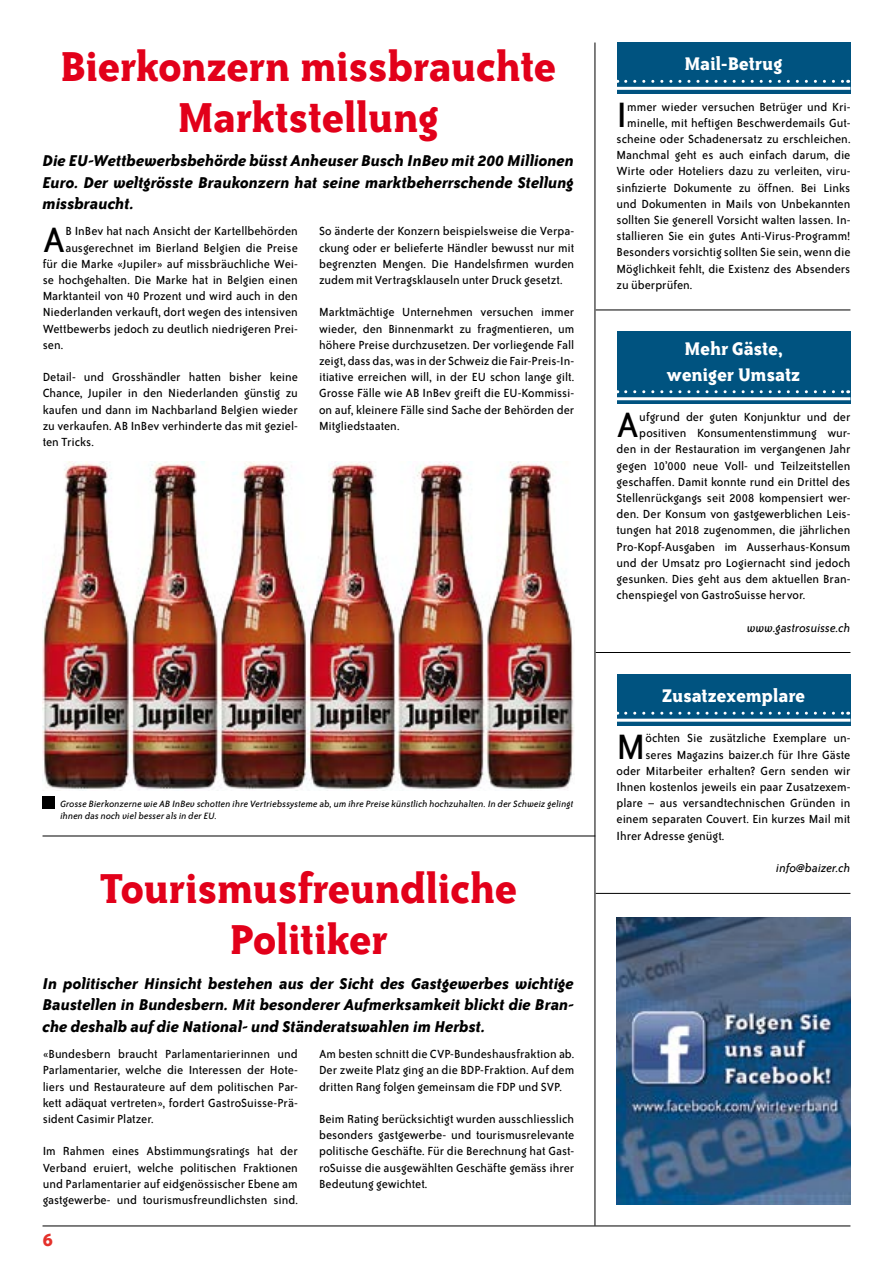
<style>
.page{position:relative;width:893px;height:1263px;background:#fff}
.page>*{position:absolute;margin:0;border:0;box-sizing:border-box;transform-origin:0 0}
.t1{font:700 48px/51px "Bailey Quad ITC";letter-spacing:-.015em;color:#e2001a;text-align:center}
.t2{font:40.5px "Bailey Sans ITC";color:#000}
.t3{font:700 21px/25.2px "Bailey Quad ITC";letter-spacing:-.01em;color:#fff;text-align:center}
.t4{font:700 21px "Bailey Sans ITC";color:#e4312b}
.t5{font:italic 700 18px/21.6px "Bailey Sans ITC";letter-spacing:-.01em;color:#000;text-align:justify}
.t6{font:13.5px/16.2px "Bailey Sans ITC";letter-spacing:-.005em;color:#000;text-align:justify}
.t7{font:italic 13.5px "Bailey Sans ITC";letter-spacing:-.005em;color:#000}
.t8{font:italic 10.5px/12.6px "Bailey Sans ITC";letter-spacing:.005em;color:#000}
</style>
<div class="page">
<hr style="left:43px;top:1225px;width:807px;height:1px;background:#000">
<hr style="left:595px;top:43px;width:1px;height:1182px;background:#000">
<hr style="left:43px;top:836px;width:552px;height:1px;background:#000">
<div style="left:43px;top:797px;width:12px;height:12px;background:#000"></div>
<img style="left:43px;top:462px;width:531px;height:328px">
<div style="left:617px;top:43px;width:233px;height:51px;background:#005380"></div>
<div style="left:617px;top:674px;width:233px;height:51px;background:#005380"></div>
<svg style="left:626px;top:80px;width:223px;height:3px"></svg>
<svg style="left:626px;top:712px;width:223px;height:3px"></svg>
<hr style="left:617px;top:87px;width:233px;height:3px;background:#fff">
<hr style="left:617px;top:719px;width:233px;height:3px;background:#fff">
<hr style="left:596px;top:310px;width:254px;height:1px;background:#000">
<hr style="left:596px;top:652px;width:254px;height:1px;background:#000">
<hr style="left:596px;top:893px;width:254px;height:1px;background:#000">
<div style="left:617px;top:332px;width:233px;height:72px;background:#005380"></div>
<svg style="left:626px;top:390px;width:223px;height:3px"></svg>
<hr style="left:617px;top:397px;width:233px;height:3px;background:#fff">
<img style="left:617px;top:917px;width:233px;height:287px">
<h1 class="t1" style="left:60px;top:40px;width:498px">Bierkonzern missbrauchte<br>Marktstellung</h1>
<h3 class="t5" style="left:43px;top:150px;width:533px">Die EU-Wettbewerbsbehörde büsst Anheuser Busch InBev mit 200 Millionen Euro. Der weltgrösste Braukonzern hat seine marktbeherrschende Stellung missbraucht.</h3>
<h2 class="t2" style="left:43px;top:218px;width:24px">A</h2>
<p class="t6" style="left:65px;top:223px;width:234px">B InBev hat nach Ansicht der Kartellbehörden</p>
<p class="t6" style="left:65px;top:240px;width:234px">ausgerechnet im Bierland Belgien die Preise</p>
<p class="t6" style="left:43px;top:256px;width:257px">für die Marke «Jupiler» auf missbräuchliche Wei-</p>
<p class="t6" style="left:43px;top:272px;width:257px">se hochgehalten. Die Marke hat in Belgien einen</p>
<p class="t6" style="left:43px;top:288px;width:257px">Marktanteil von 40 Prozent und wird auch in den</p>
<p class="t6" style="left:43px;top:304px;width:257px">Niederlanden verkauft, dort wegen des intensiven</p>
<p class="t6" style="left:43px;top:321px;width:257px">Wettbewerbs jedoch zu deutlich niedrigeren Prei-</p>
<p class="t6" style="left:43px;top:337px;width:22px">sen.</p>
<p class="t6" style="left:43px;top:369px;width:257px">Detail- und Grosshändler hatten bisher keine Chance, Jupiler in den Niederlanden günstig zu kaufen und dann im Nachbarland Belgien wieder zu verkaufen. AB InBev verhinderte das mit geziel&shy;ten Tricks.</p>
<p class="t6" style="left:319px;top:223px;width:257px">So änderte der Konzern beispielsweise die Verpa&shy;ckung oder er belieferte Händler bewusst nur mit begrenzten Mengen. Die Handelsfirmen wurden zudem mit Vertragsklauseln unter Druck gesetzt.</p>
<p class="t6" style="left:319px;top:304px;width:257px">Marktmächtige Unternehmen versuchen immer wieder, den Binnenmarkt zu fragmentieren, um höhere Preise durchzusetzen. Der vorliegende Fall zeigt, dass das, was in der Schweiz die Fair-Preis-In&shy;itiative erreichen will, in der EU schon lange gilt.<br>Grosse Fälle wie AB InBev greift die EU-Kommissi&shy;on auf, kleinere Fälle sind Sache der Behörden der Mitgliedstaaten.</p>
<p class="t8" style="left:60px;top:797px;width:515px">Grosse Bierkonzerne wie AB InBev schotten ihre Vertriebssysteme ab, um ihre Preise künstlich hochzuhalten. In der Schweiz gelingt ihnen das noch viel besser als in der EU.</p>
<h1 class="t1" style="left:99px;top:862px;width:420px">Tourismusfreundliche<br>Politiker</h1>
<h3 class="t5" style="left:43px;top:972px;width:533px">In politischer Hinsicht bestehen aus der Sicht des Gastgewerbes wichtige Baustellen in Bundesbern. Mit besonderer Aufmerksamkeit blickt die Bran&shy;che deshalb auf die National- und Ständeratswahlen im Herbst.</h3>
<p class="t6" style="left:43px;top:1046px;width:257px">«Bundesbern braucht Parlamentarierinnen und Parlamentarier, welche die Interessen der Hote&shy;liers und Restaurateure auf dem politischen Par&shy;kett adäquat vertreten», fordert GastroSuisse-Prä&shy;sident Casimir Platzer.</p>
<p class="t6" style="left:43px;top:1143px;width:257px">Im Rahmen eines Abstimmungsratings hat der Verband eruiert, welche politischen Fraktionen und Parlamentarier auf eidgenössischer Ebene am gastgewerbe- und tourismusfreundlichsten sind.</p>
<h3 class="t4" style="left:43px;top:1228px;width:12px">6</h3>
<p class="t6" style="left:319px;top:1046px;width:257px">Am besten schnitt die CVP-Bundeshausfraktion ab.<br>Der zweite Platz ging an die BDP-Fraktion. Auf dem dritten Rang folgen gemeinsam die FDP und SVP.</p>
<p class="t6" style="left:319px;top:1111px;width:257px">Beim Rating berücksichtigt wurden ausschliesslich besonders gastgewerbe- und tourismusrelevante politische Geschäfte. Für die Berechnung hat Gast&shy;roSuisse die ausgewählten Geschäfte gemäss ihrer Bedeutung gewichtet.</p>
<h3 class="t3" style="left:684px;top:51px;width:100px">Mail-Betrug</h3>
<h2 class="t2" style="left:617px;top:93px;width:12px">I</h2>
<p class="t6" style="left:627px;top:99px;width:225px">mmer wieder versuchen Betrüger und Kri-</p>
<p class="t6" style="left:627px;top:115px;width:225px">minelle, mit heftigen Beschwerdemails Gut-</p>
<p class="t6" style="left:617px;top:131px;width:235px">scheine oder Schadenersatz zu erschleichen.</p>
<p class="t6" style="left:617px;top:147px;width:235px">Manchmal geht es auch einfach darum, die</p>
<p class="t6" style="left:617px;top:163px;width:235px">Wirte oder Hoteliers dazu zu verleiten, viru-</p>
<p class="t6" style="left:617px;top:180px;width:235px">sinfizierte Dokumente zu öffnen. Bei Links</p>
<p class="t6" style="left:617px;top:196px;width:235px">und Dokumenten in Mails von Unbekannten</p>
<p class="t6" style="left:617px;top:212px;width:235px">sollten Sie generell Vorsicht walten lassen. In-</p>
<p class="t6" style="left:617px;top:228px;width:235px">stallieren Sie ein gutes Anti-Virus-Programm!</p>
<p class="t6" style="left:617px;top:244px;width:235px">Besonders vorsichtig sollten Sie sein, wenn die</p>
<p class="t6" style="left:617px;top:261px;width:235px">Möglichkeit fehlt, die Existenz des Absenders</p>
<p class="t6" style="left:617px;top:277px;width:77px">zu überprüfen.</p>
<h3 class="t3" style="left:667px;top:336px;width:135px">Mehr Gäste, weniger Umsatz</h3>
<h2 class="t2" style="left:617px;top:404px;width:24px">A</h2>
<p class="t6" style="left:639px;top:409px;width:213px">ufgrund der guten Konjunktur und der</p>
<p class="t6" style="left:639px;top:425px;width:213px">positiven Konsumentenstimmung wur-</p>
<p class="t6" style="left:617px;top:441px;width:235px">den in der Restauration im vergangenen Jahr</p>
<p class="t6" style="left:617px;top:458px;width:235px">gegen 10’000 neue Voll- und Teilzeitstellen</p>
<p class="t6" style="left:617px;top:474px;width:235px">geschaffen. Damit konnte rund ein Drittel des</p>
<p class="t6" style="left:617px;top:490px;width:235px">Stellenrückgangs seit 2008 kompensiert wer-</p>
<p class="t6" style="left:617px;top:506px;width:235px">den. Der Konsum von gastgewerblichen Leis-</p>
<p class="t6" style="left:617px;top:522px;width:235px">tungen hat 2018 zugenommen, die jährlichen</p>
<p class="t6" style="left:617px;top:539px;width:235px">Pro-Kopf-Ausgaben im Ausserhaus-Konsum</p>
<p class="t6" style="left:617px;top:555px;width:235px">und der Umsatz pro Logiernacht sind jedoch</p>
<p class="t6" style="left:617px;top:571px;width:235px">gesunken. Dies geht aus dem aktuellen Bran-</p>
<p class="t6" style="left:617px;top:587px;width:190px">chenspiegel von GastroSuisse hervor.</p>
<p class="t7" style="left:747px;top:620px;width:105px">www.gastrosuisse.ch</p>
<h3 class="t3" style="left:662px;top:682px;width:145px">Zusatzexemplare</h3>
<h2 class="t2" style="left:617px;top:725px;width:30px">M</h2>
<p class="t6" style="left:645px;top:730px;width:206px">öchten Sie zusätzliche Exemplare un-</p>
<p class="t6" style="left:645px;top:747px;width:206px">seres Magazins baizer.ch für Ihre Gäste</p>
<p class="t6" style="left:617px;top:763px;width:235px">oder Mitarbeiter erhalten? Gern senden wir</p>
<p class="t6" style="left:617px;top:779px;width:235px">Ihnen kostenlos jeweils ein paar Zusatzexem-</p>
<p class="t6" style="left:617px;top:795px;width:235px">plare – aus versandtechnischen Gründen in</p>
<p class="t6" style="left:617px;top:811px;width:235px">einem separaten Couvert. Ein kurzes Mail mit</p>
<p class="t6" style="left:617px;top:828px;width:109px">Ihrer Adresse genügt.</p>
<p class="t7" style="left:776px;top:861px;width:76px">info@baizer.ch</p>
</div>
